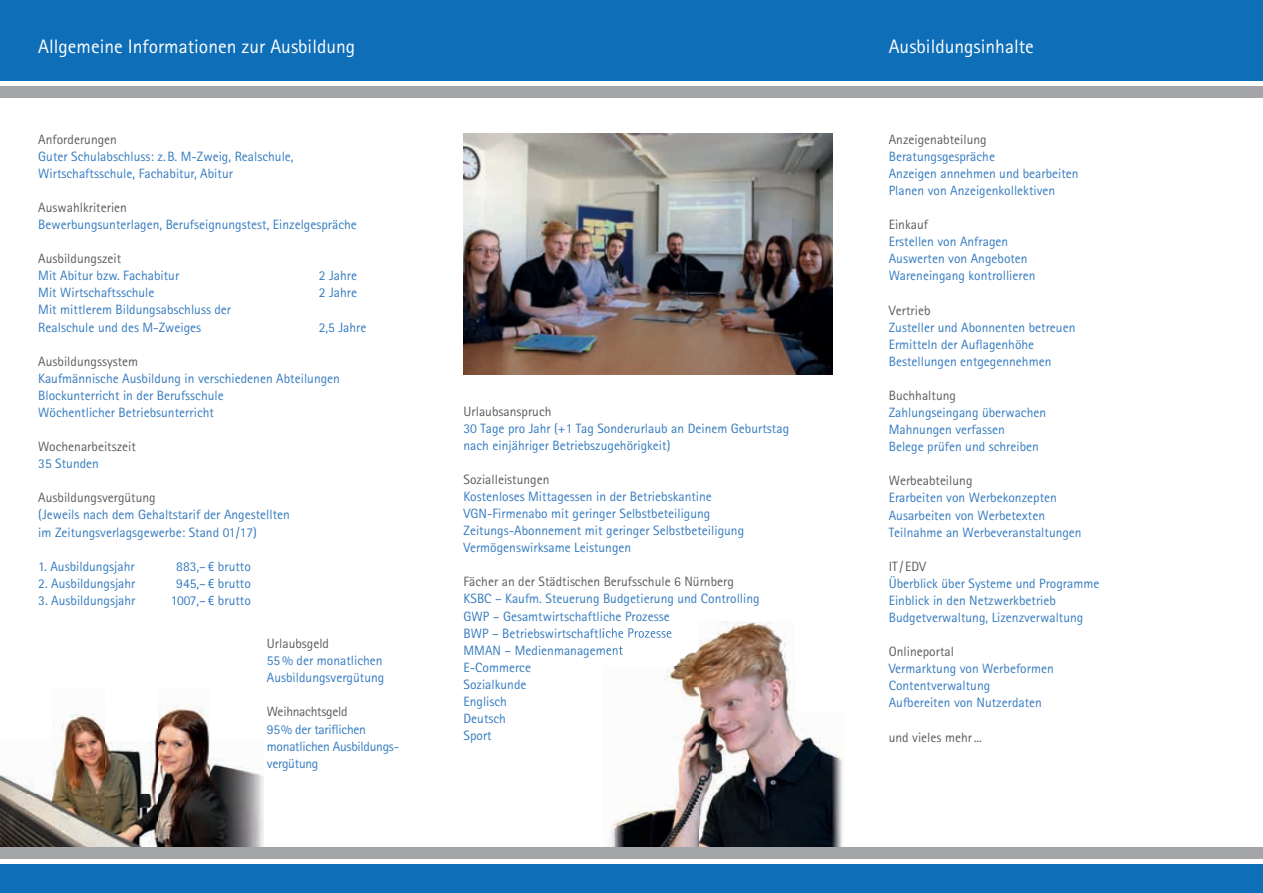
<style>
.page{position:relative;width:1263px;height:893px;background:#fff}
.page>*{position:absolute;margin:0;border:0;box-sizing:border-box;transform-origin:0 0}
.t1{font:19.5px "Rotis Sans Serif";color:#fff}
.t2{font:13.5px/17.1px "Rotis Sans Serif";color:#357bbf}
.t3{font:13.5px "Rotis Sans Serif";color:#5c5c5f}
.t4{font:13.5px/17.1px "Rotis Sans Serif";letter-spacing:-.02em;color:#357bbf}
.t5{font:13.5px "Rotis Sans Serif";letter-spacing:-.02em;color:#5c5c5f}
.s1{font-family:"Vista Sans OT"}
</style>
<div class="page">
<img style="left:610px;top:622px;width:233px;height:225px">
<img style="left:603px;top:628px;width:68px;height:10px">
<img style="left:603px;top:645px;width:20px;height:12px">
<img style="left:463px;top:134px;width:370px;height:240px">
<div style="left:0;top:0;width:1263px;height:81px;background:#0f6eb8"></div>
<div style="left:0;top:86px;width:1263px;height:12px;background:#a4a5a9"></div>
<div style="left:0;top:865px;width:1263px;height:28px;background:#0f6eb8"></div>
<img style="left:0;top:705px;width:264px;height:142px">
<div style="left:0;top:847px;width:1263px;height:12px;background:#a4a5a9"></div>
<h1 class="t1" style="left:38px;top:35px;width:318px">Allgemeine Informationen zur Ausbildung</h1>
<h1 class="t1" style="left:889px;top:35px;width:147px">Ausbildungsinhalte</h1>
<p class="t3" style="left:38px;top:131px;width:80px">Anforderungen</p>
<p class="t2" style="left:38px;top:148px;width:257px">Guter Schulabschluss: z. B. M-Zweig, Realschule,<br>Wirtschaftsschule, Fachabitur, Abitur</p>
<p class="t3" style="left:38px;top:199px;width:90px">Auswahlkriterien</p>
<p class="t2" style="left:38px;top:216px;width:320px">Bewerbungsunterlagen, Berufseignungstest, Einzelgespräche</p>
<p class="t3" style="left:38px;top:251px;width:84px">Ausbildungszeit</p>
<p class="t2" style="left:38px;top:267px;width:142px">Mit Abitur bzw. Fachabitur</p>
<p class="t2" style="left:319px;top:267px;width:40px">2 Jahre</p>
<p class="t2" style="left:38px;top:284px;width:118px">Mit Wirtschaftsschule</p>
<p class="t2" style="left:319px;top:284px;width:40px">2 Jahre</p>
<p class="t2" style="left:38px;top:301px;width:194px">Mit mittlerem Bildungsabschluss der<br>Realschule und des M-Zweiges</p>
<p class="t2" style="left:319px;top:318px;width:49px">2,5 Jahre</p>
<p class="t3" style="left:38px;top:353px;width:101px">Ausbildungssystem</p>
<p class="t2" style="left:38px;top:370px;width:303px">Kaufmännische Ausbildung in verschiedenen Abteilungen<br>Blockunterricht in der Berufsschule<br>Wöchentlicher Betriebsunterricht</p>
<p class="t3" style="left:38px;top:439px;width:99px">Wochenarbeitszeit</p>
<p class="t2" style="left:38px;top:455px;width:62px">35 Stunden</p>
<p class="t3" style="left:38px;top:490px;width:119px">Ausbildungsvergütung</p>
<p class="t2" style="left:38px;top:506px;width:253px">(Jeweils nach dem Gehaltstarif der Angestellten im Zeitungsverlagsgewerbe: Stand 01/17)</p>
<p class="t2" style="left:38px;top:557px;width:98px">1. Ausbildungsjahr</p>
<p class="t2" style="left:176px;top:557px;width:76px">883,– <span class="s1">€</span> brutto</p>
<p class="t2" style="left:38px;top:575px;width:99px">2. Ausbildungsjahr</p>
<p class="t2" style="left:176px;top:575px;width:76px">945,– <span class="s1">€</span> brutto</p>
<p class="t2" style="left:38px;top:592px;width:99px">3. Ausbildungsjahr</p>
<p class="t2" style="left:171px;top:592px;width:82px">1007,– <span class="s1">€</span> brutto</p>
<p class="t3" style="left:267px;top:636px;width:64px">Urlaubsgeld</p>
<p class="t2" style="left:267px;top:652px;width:119px">55 % der monatlichen<br>Ausbildungsvergütung</p>
<p class="t5" style="left:267px;top:704px;width:82px">Weihnachtsgeld</p>
<p class="t4" style="left:267px;top:720px;width:134px">95 % der tariflichen monatlichen Ausbildungs&shy;vergütung</p>
<p class="t3" style="left:463px;top:403px;width:89px">Urlaubsanspruch</p>
<p class="t2" style="left:463px;top:419px;width:327px">30 Tage pro Jahr (+1 Tag Sonderurlaub an Deinem Geburtstag nach einjähriger Betriebszugehörigkeit)</p>
<p class="t3" style="left:463px;top:471px;width:87px">Sozialleistungen</p>
<p class="t2" style="left:463px;top:488px;width:282px">Kostenloses Mittagessen in der Betriebskantine VGN-Firmenabo mit geringer Selbstbeteiligung Zeitungs-Abonnement mit geringer Selbstbeteiligung Vermögenswirksame Leistungen</p>
<p class="t3" style="left:463px;top:574px;width:272px">Fächer an der Städtischen Berufsschule 6 Nürnberg</p>
<p class="t2" style="left:463px;top:590px;width:298px">KSBC – Kaufm. Steuerung Budgetierung und Controlling<br>GWP – Gesamtwirtschaftliche Prozesse<br>BWP – Betriebswirtschaftliche Prozesse<br>MMAN – Medienmanagement<br>E-Commerce<br>Sozialkunde<br>Englisch<br>Deutsch<br>Sport</p>
<p class="t3" style="left:889px;top:131px;width:99px">Anzeigenabteilung</p>
<p class="t2" style="left:889px;top:148px;width:191px">Beratungsgespräche<br>Anzeigen annehmen und bearbeiten<br>Planen von Anzeigenkollektiven</p>
<p class="t3" style="left:889px;top:217px;width:41px">Einkauf</p>
<p class="t2" style="left:889px;top:233px;width:148px">Erstellen von Anfragen<br>Auswerten von Angeboten<br>Wareneingang kontrollieren</p>
<p class="t3" style="left:889px;top:302px;width:43px">Vertrieb</p>
<p class="t2" style="left:889px;top:318px;width:188px">Zusteller und Abonnenten betreuen<br>Ermitteln der Auflagenhöhe<br>Bestellungen entgegennehmen</p>
<p class="t3" style="left:889px;top:387px;width:69px">Buchhaltung</p>
<p class="t2" style="left:889px;top:404px;width:159px">Zahlungseingang überwachen<br>Mahnungen verfassen<br>Belege prüfen und schreiben</p>
<p class="t3" style="left:889px;top:473px;width:85px">Werbeabteilung</p>
<p class="t2" style="left:889px;top:489px;width:194px">Erarbeiten von Werbekonzepten<br>Ausarbeiten von Werbetexten<br>Teilnahme an Werbeveranstaltungen</p>
<p class="t3" style="left:889px;top:558px;width:39px">IT / EDV</p>
<p class="t2" style="left:889px;top:575px;width:212px">Überblick über Systeme und Programme<br>Einblick in den Netzwerkbetrieb<br>Budgetverwaltung, Lizenzverwaltung</p>
<p class="t3" style="left:889px;top:644px;width:67px">Onlineportal</p>
<p class="t2" style="left:889px;top:660px;width:166px">Vermarktung von Werbeformen<br>Contentverwaltung<br>Aufbereiten von Nutzerdaten</p>
<p class="t3" style="left:889px;top:729px;width:95px">und vieles mehr ...</p>
</div>
